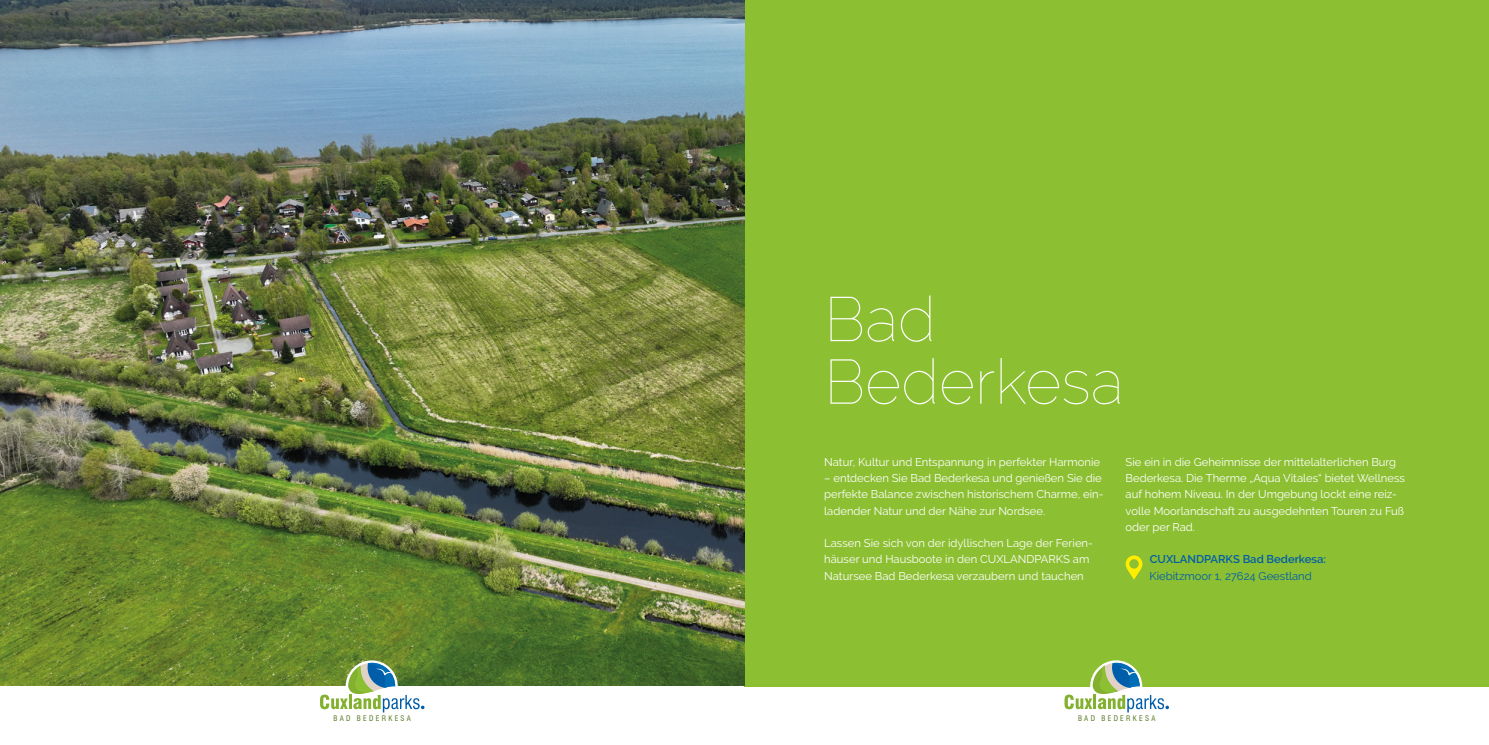
<style>
.page{position:relative;width:1489px;height:745px;background:#fff}
.page>*{position:absolute;margin:0;border:0;box-sizing:border-box;transform-origin:0 0}
.t1{font:100 62.5px "Raleway";color:#fff}
.t2{font:11.25px/16.2px "Raleway";color:#fff}
.t3{font:11.25px "Raleway";color:#005da9}
.t4{font:600 11.25px "Raleway";color:#005da9}
.t5{font:condensed 7.5px "Swiss 721 BT";letter-spacing:.3em;color:#55771f}
</style>
<div class="page">
<div style="left:744px;top:0;width:744px;height:685px;background:#8cbf32"></div>
<img style="left:0;top:0;width:744px;height:685px">
<svg style="left:320px;top:662px;width:104px;height:50px"></svg>
<svg style="left:1064px;top:662px;width:104px;height:50px"></svg>
<svg style="left:1125px;top:555px;width:17px;height:24px"></svg>
<p class="t1" style="left:824px;top:282px;width:113px">Bad</p>
<p class="t1" style="left:824px;top:345px;width:301px">Bederkesa</p>
<p class="t2" style="left:824px;top:453px;width:277px">Natur, Kultur und Entspannung in perfekter Harmonie</p>
<p class="t2" style="left:824px;top:469px;width:281px">– entdecken Sie Bad Bederkesa und genießen Sie die perfekte Balance zwischen historischem Charme, ein&shy;ladender Natur und der Nähe zur Nordsee.</p>
<p class="t2" style="left:824px;top:534px;width:270px">Lassen Sie sich von der idyllischen Lage der Ferien&shy;häuser und Hausboote in den CUXLANDPARKS am<br>Natursee Bad Bederkesa verzaubern und tauchen</p>
<p class="t2" style="left:1125px;top:453px;width:281px">Sie ein in die Geheimnisse der mittelalterlichen Burg Bederkesa. Die Therme „Aqua Vitales“ bietet Wellness auf hohem Niveau. In der Umgebung lockt eine reiz&shy;volle Moorlandschaft zu ausgedehnten Touren zu Fuß oder per Rad.</p>
<p class="t4" style="left:1149px;top:552px;width:178px">CUXLANDPARKS Bad Bederkesa:</p>
<p class="t3" style="left:1149px;top:569px;width:164px">Kiebitzmoor 1, 27624 Geestland</p>
<p class="t5" style="left:333px;top:713px;width:79px">BAD BEDERKESA</p>
<p class="t5" style="left:1077px;top:713px;width:79px">BAD BEDERKESA</p>
</div>
